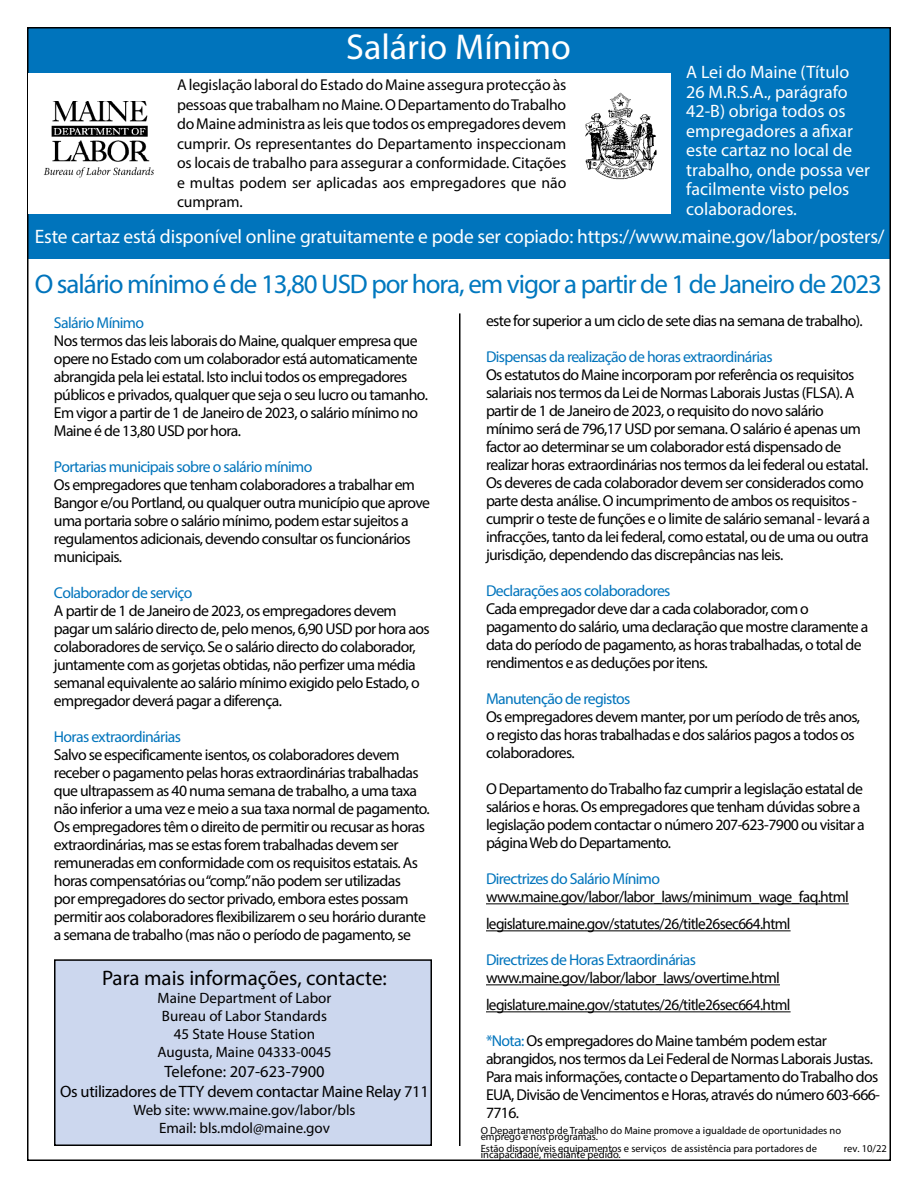
<style>
.page{position:relative;width:918px;height:1188px;background:#fff}
.page>*{position:absolute;margin:0;border:0;box-sizing:border-box;transform-origin:0 0}
.t1{font:36px "Myriad Pro";color:#fff}
.t2{font:27px "Myriad Pro";letter-spacing:-.04em;color:#0078bf}
.t3{font:21px "Myriad Pro";color:#000}
.t4{font:19.5px "Myriad Pro";letter-spacing:-.01em;color:#fff}
.t5{font:18px/19.5px "Myriad Pro";color:#fff}
.t6{font:16.5px/19.8px "Myriad Pro";letter-spacing:-.02em;color:#000;text-align:center}
.t7{font:15.75px/18px "Myriad Pro";letter-spacing:-.04em;color:#000}
.t8{font:15.75px "Myriad Pro";letter-spacing:-.04em;color:#0074bc}
.t9{font:15px/18px "Myriad Pro";color:#000;text-align:center}
.t10{font:10.5px/12px "Myriad Pro";color:#000}
.s1{color:#0074bc}
</style>
<div class="page">
<div style="left:28px;top:28px;width:862px;height:231px;background:#0074bc"></div>
<div style="left:55px;top:960px;width:376px;height:185px;background:#ccd7ee"></div>
<div style="left:54px;top:959px;width:378px;height:187px;border:2px solid #000"></div>
<hr style="left:459px;top:313px;width:1px;height:833px;background:#000">
<div style="left:28px;top:74px;width:643px;height:140px;background:#fff"></div>
<img style="left:43px;top:101px;width:111px;height:77px">
<img style="left:585px;top:92px;width:72px;height:88px">
<hr style="left:486px;top:903px;width:363px;height:1px;background:#000">
<hr style="left:486px;top:930px;width:305px;height:1px;background:#000">
<hr style="left:486px;top:984px;width:294px;height:1px;background:#000">
<hr style="left:486px;top:1011px;width:305px;height:1px;background:#000">
<h1 class="t1" style="left:346px;top:24px;width:226px">Salário Mínimo</h1>
<p class="t7" style="left:177px;top:75px;width:391px;line-height:19.5px;text-align:justify">A legislação laboral do Estado do Maine assegura protecção às pessoas que trabalham no Maine. O Departamento do Trabalho do Maine administra as leis que todos os empregadores devem cumprir. Os representantes do Departamento inspeccionam os locais de trabalho para assegurar a conformidade. Citações e multas podem ser aplicadas aos empregadores que não cumpram.</p>
<p class="t5" style="left:686px;top:62px;width:185px">A Lei do Maine (Título<br>26 M.R.S.A., parágrafo<br>42-B) obriga todos os empregadores a afixar este cartaz no local de trabalho, onde possa ver facilmente visto pelos colaboradores.</p>
<p class="t4" style="left:35px;top:224px;width:851px">Este cartaz está disponível online gratuitamente e pode ser copiado: https://www.maine.gov/labor/posters/</p>
<h2 class="t2" style="left:35px;top:268px;width:849px"><span class="s1">O salário mínimo é de</span> 13,80 USD por hora, em vigor a partir de 1 de Janeiro de 2023</h2>
<p class="t7" style="left:486px;top:312px;width:378px">este for superior a um ciclo de sete dias na semana de trabalho).</p>
<p class="t8" style="left:486px;top:347px;width:288px">Dispensas da realização de horas extraordinárias</p>
<p class="t7" style="left:486px;top:366px;width:386px">Os estatutos do Maine incorporam por referência os requisitos salariais nos termos da Lei de Normas Laborais Justas (FLSA). A partir de 1 de Janeiro de 2023, o requisito do novo salário mínimo será de 796,17 USD por semana. O salário é apenas um factor ao determinar se um colaborador está dispensado de realizar horas extraordinárias nos termos da lei federal ou estatal.<br>Os deveres de cada colaborador devem ser considerados como parte desta análise. O incumprimento de ambos os requisitos - cumprir o teste de funções e o limite de salário semanal - levará a infracções, tanto da lei federal, como estatal, ou de uma ou outra jurisdição, dependendo das discrepâncias nas leis.</p>
<p class="t8" style="left:486px;top:581px;width:186px">Declarações aos colaboradores</p>
<p class="t7" style="left:486px;top:600px;width:384px">Cada empregador deve dar a cada colaborador, com o pagamento do salário, uma declaração que mostre claramente a data do período de pagamento, as horas trabalhadas, o total de rendimentos e as deduções por itens.</p>
<p class="t8" style="left:486px;top:689px;width:146px">Manutenção de registos</p>
<p class="t7" style="left:486px;top:708px;width:376px">Os empregadores devem manter, por um período de três anos, o registo das horas trabalhadas e dos salários pagos a todos os colaboradores.</p>
<p class="t7" style="left:486px;top:780px;width:380px">O Departamento do Trabalho faz cumprir a legislação estatal de salários e horas. Os empregadores que tenham dúvidas sobre a legislação podem contactar o número 207-623-7900 ou visitar a página Web do Departamento.</p>
<p class="t8" style="left:486px;top:869px;width:176px">Directrizes do Salário Mínimo</p>
<p class="t7" style="left:486px;top:883px;width:364px;line-height:27px">www.maine.gov/labor/labor_laws/minimum_wage_faq.html legislature.maine.gov/statutes/26/title26sec664.html</p>
<p class="t8" style="left:486px;top:950px;width:212px">Directrizes de Horas Extraordinárias</p>
<p class="t7" style="left:486px;top:964px;width:306px;line-height:27px">www.maine.gov/labor/labor_laws/overtime.html legislature.maine.gov/statutes/26/title26sec664.html</p>
<p class="t7" style="left:486px;top:1032px;width:396px"><span class="s1">*Nota:</span> Os empregadores do Maine também podem estar abrangidos, nos termos da Lei Federal de Normas Laborais Justas.<br>Para mais informações, contacte o Departamento do Trabalho dos EUA, Divisão de Vencimentos e Horas, através do número 603-666- 7716.</p>
<p class="t8" style="left:54px;top:313px;width:92px">Salário Mínimo</p>
<p class="t7" style="left:54px;top:331px;width:376px">Nos termos das leis laborais do Maine, qualquer empresa que opere no Estado com um colaborador está automaticamente abrangida pela lei estatal. Isto inclui todos os empregadores públicos e privados, qualquer que seja o seu lucro ou tamanho.<br>Em vigor a partir de 1 de Janeiro de 2023, o salário mínimo no Maine é de 13,80 USD por hora.</p>
<p class="t8" style="left:54px;top:457px;width:260px">Portarias municipais sobre o salário mínimo</p>
<p class="t7" style="left:54px;top:475px;width:378px">Os empregadores que tenham colaboradores a trabalhar em Bangor e/ou Portland, ou qualquer outra município que aprove uma portaria sobre o salário mínimo, podem estar sujeitos a regulamentos adicionais, devendo consultar os funcionários municipais.</p>
<p class="t8" style="left:54px;top:583px;width:140px">Colaborador de serviço</p>
<p class="t7" style="left:54px;top:601px;width:377px">A partir de 1 de Janeiro de 2023, os empregadores devem pagar um salário directo de, pelo menos, 6,90 USD por hora aos colaboradores de serviço. Se o salário directo do colaborador, juntamente com as gorjetas obtidas, não perfizer uma média semanal equivalente ao salário mínimo exigido pelo Estado, o empregador deverá pagar a diferença.</p>
<p class="t8" style="left:54px;top:727px;width:129px">Horas extraordinárias</p>
<p class="t7" style="left:54px;top:745px;width:377px">Salvo se especificamente isentos, os colaboradores devem receber o pagamento pelas horas extraordinárias trabalhadas que ultrapassem as 40 numa semana de trabalho, a uma taxa não inferior a uma vez e meio a sua taxa normal de pagamento.<br>Os empregadores têm o direito de permitir ou recusar as horas extraordinárias, mas se estas forem trabalhadas devem ser remuneradas em conformidade com os requisitos estatais. As horas compensatórias ou“comp.”não podem ser utilizadas<br>por empregadores do sector privado, embora estes possam permitir aos colaboradores flexibilizarem o seu horário durante a semana de trabalho (mas não o período de pagamento, se</p>
<h3 class="t3" style="left:102px;top:965px;width:286px">Para mais informações, contacte:</h3>
<p class="t9" style="left:157px;top:989px;width:176px">Maine Department of Labor<br>Bureau of Labor Standards<br>45 State House Station<br>Augusta, Maine 04333-0045</p>
<p class="t6" style="left:60px;top:1061px;width:370px">Telefone: 207-623-7900<br>Os utilizadores de TTY devem contactar Maine Relay 711</p>
<p class="t9" style="left:133px;top:1100px;width:224px">Web site: www.maine.gov/labor/bls<br>Email: bls.mdol@maine.gov</p>
<p class="t10" style="left:481px;top:1124px;width:362px">O Departamento de Trabalho do Maine promove a igualdade de oportunidades no</p>
<p class="t10" style="left:481px;top:1130px;width:338px">emprego e nos programas.<br>Estão disponíveis equipamentos e serviços de assistência para portadores de</p>
<p class="t10" style="left:481px;top:1148px;width:142px">incapacidade, mediante pedido.</p>
<p class="t10" style="left:844px;top:1143px;width:45px">rev. 10/22</p>
</div>
